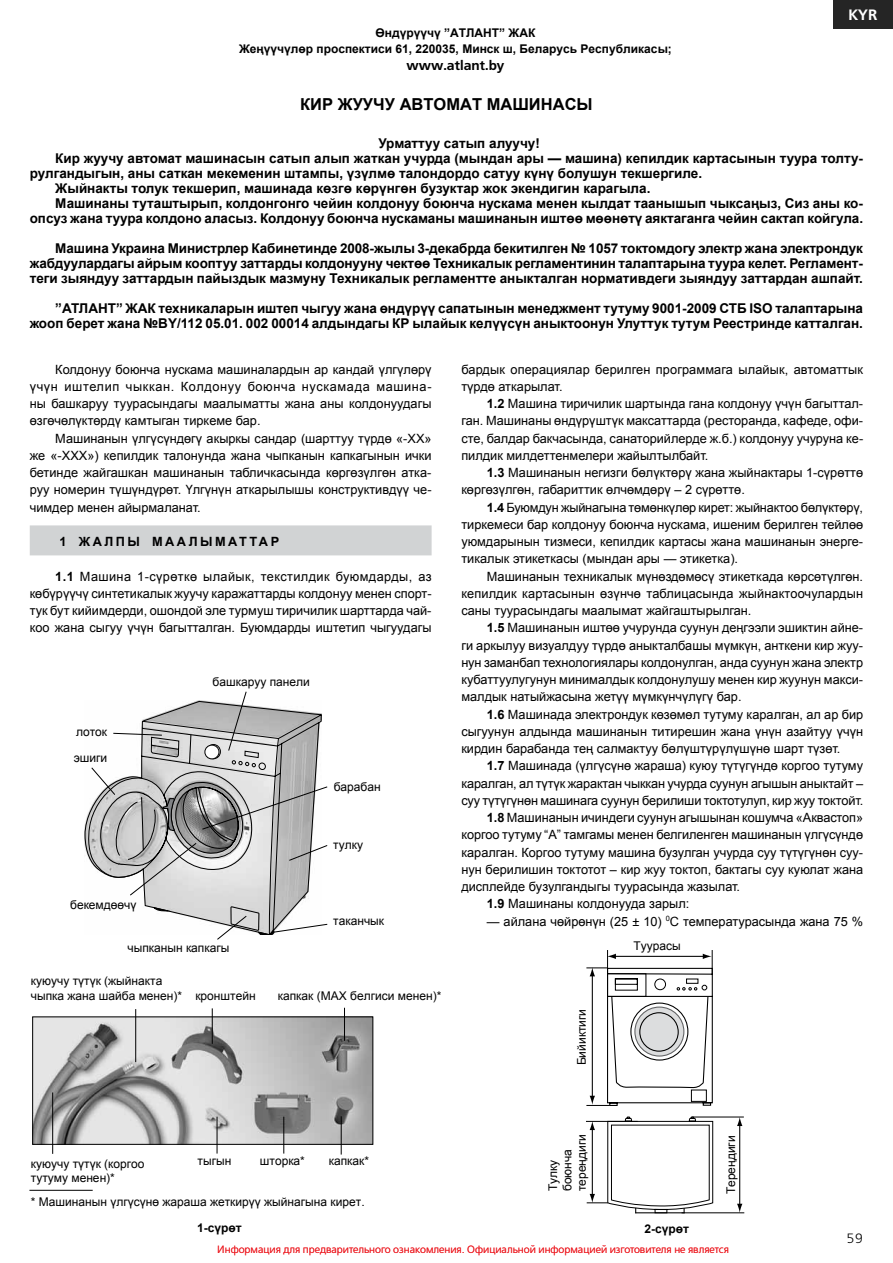
<style>
.page{position:relative;width:893px;height:1263px;background:#fff}
.page>*{position:absolute;margin:0;border:0;box-sizing:border-box;transform-origin:0 0}
.t1{font:700 16.5px "Arial";color:#000}
.t2{font:15px "Free Set Demi Bold C";color:#fff}
.t3{font:700 13.5px/15px "Arial";color:#000;text-align:justify}
.t4{font:13.5px "Free Set Demi Bold C";color:#000}
.t5{font:13.5px "Free Set Light C";color:#000}
.t6{font:12.75px/17.2px "Arial";color:#000;text-align:justify}
.t7{font:700 12.75px "Arial";letter-spacing:.195em;color:#000}
.t8{font:12px/14.4px "Arial";color:#000}
.t9{font:700 12px/16.2px "Arial";color:#000;text-align:center}
.t10{font:10.5px "Free Set Light C";color:#ed1d24}
.s1{font-weight:700}
</style>
<div class="page">
<div style="left:833px;top:0;width:60px;height:29px;background:#252525"></div>
<div style="left:30px;top:525px;width:402px;height:30px;background:#d1d3d4"></div>
<svg style="left:86px;top:691px;width:242px;height:249px"></svg>
<hr style="left:29px;top:1190px;width:64px;height:1px;background:#000">
<img style="left:34px;top:1018px;width:337px;height:125px">
<div style="left:32px;top:1016px;width:341px;height:129px;border:1px solid #000"></div>
<hr style="left:283px;top:1117px;width:1px;height:36px;background:#000">
<hr style="left:212px;top:1008px;width:1px;height:36px;background:#000">
<hr style="left:135px;top:1009px;width:1px;height:53px;background:#000">
<hr style="left:344px;top:1008px;width:1px;height:33px;background:#000">
<hr style="left:52px;top:1092px;width:1px;height:62px;background:#000">
<hr style="left:341px;top:1116px;width:1px;height:38px;background:#000">
<hr style="left:217px;top:1117px;width:1px;height:36px;background:#000">
<hr style="left:682px;top:1212px;width:62px;height:1px;background:#000">
<hr style="left:692px;top:1117px;width:52px;height:1px;background:#000">
<hr style="left:739px;top:1124px;width:1px;height:81px;background:#000">
<svg style="left:737px;top:1117px;width:5px;height:9px"></svg>
<svg style="left:737px;top:1204px;width:5px;height:9px"></svg>
<svg style="left:586px;top:950px;width:128px;height:264px"></svg>
<p class="t2" style="left:849px;top:6px;width:30px">KYR</p>
<p class="t9" style="left:239px;top:25px;width:434px">Өндүрүүчү ”АТЛАНТ” ЖАК<br>Жеңүүчүлөр проспектиси 61, 220035, Минск ш, Беларусь Республикасы;</p>
<p class="t4" style="left:407px;top:57px;width:99px">www.atlant.by</p>
<p class="t1" style="left:300px;top:94px;width:294px">КИР ЖУУЧУ АВТОМАТ МАШИНАСЫ</p>
<p class="t3" style="left:378px;top:136px;width:163px">Урматтуу сатып алуучу!</p>
<p class="t3" style="left:55px;top:151px;width:809px">Кир жуучу автомат машинасын сатып алып жаткан учурда (мындан ары — машина) кепилдик картасынын туура толту-</p>
<p class="t3" style="left:30px;top:166px;width:674px">рулгандыгын, аны саткан мекеменин штампы, үзүлмө талондордо сатуу күнү болушун текшергиле.</p>
<p class="t3" style="left:55px;top:181px;width:597px">Жыйнакты толук текшерип, машинада көзгө көрүнгөн бузуктар жок экендигин карагыла.</p>
<p class="t3" style="left:55px;top:196px;width:809px">Машинаны туташтырып, колдонгонго чейин колдонуу боюнча нускама менен кылдат таанышып чыксаңыз, Сиз аны ко-</p>
<p class="t3" style="left:30px;top:211px;width:835px">опсуз жана туура колдоно аласыз. Колдонуу боюнча нускаманы машинанын иштөө мөөнөтү аяктаганга чейин сактап койгула.</p>
<p class="t3" style="left:30px;top:241px;width:835px;text-indent:26px">Машина Украина Министрлер Кабинетинде 2008-жылы 3-декабрда бекитилген № 1057 токтомдогу электр жана электрондук жабдуулардагы айрым кооптуу заттарды колдонууну чектөө Техникалык регламентинин талаптарына туура келет. Регламент&shy;теги зыяндуу заттардын пайыздык мазмуну Техникалык регламентте аныкталган нормативдеги зыяндуу заттардан ашпайт.</p>
<p class="t3" style="left:30px;top:301px;width:835px;text-align:right">”АТЛАНТ” ЖАК техникаларын иштеп чыгуу жана өндүрүү сапатынын менеджмент тутуму 9001-2009 СТБ ISО талаптарына жооп берет жана №BY/112 05.01. 002 00014 алдындагы КР ылайык келүүсүн аныктоонун Улуттук тутум Реестринде катталган.</p>
<p class="t6" style="left:30px;top:361px;width:403px;text-indent:26px">Колдонуу боюнча нускама машиналардын ар кандай үлгүлөрү үчүн иштелип чыккан. Колдонуу боюнча нускамада машина&shy;ны башкаруу туурасындагы маалыматты жана аны колдонуудагы өзгөчөлүктөрдү камтыган тиркеме бар.</p>
<p class="t6" style="left:30px;top:430px;width:403px;text-indent:26px">Машинанын үлгүсүндөгү акыркы сандар (шарттуу түрдө «-ХХ» же «-ХХХ») кепилдик талонунда жана чыпканын капкагынын ички бетинде жайгашкан машинанын табличкасында көргөзүлгөн атка&shy;руу номерин түшүндүрөт. Үлгүнүн аткарылышы конструктивдүү че&shy;чимдер менен айырмаланат.</p>
<p class="t7" style="left:60px;top:533px;width:221px">1 ЖАЛПЫ МААЛЫМАТТАР</p>
<p class="t6" style="left:30px;top:568px;width:403px;text-indent:26px"><span class="s1">1.1</span> Машина 1-сүрөткө ылайык, текстилдик буюмдарды, аз көбүрүүчү синтетикалык жуучу каражаттарды колдонуу менен спорт&shy;тук бут кийимдерди, ошондой эле турмуш тиричилик шарттарда чай&shy;коо жана сыгуу үчүн багытталган. Буюмдарды иштетип чыгуудагы</p>
<p class="t6" style="left:461px;top:361px;width:403px">бардык операциялар берилген программага ылайык, автоматтык түрдө аткарылат.</p>
<p class="t6" style="left:461px;top:395px;width:403px;text-indent:26px"><span class="s1">1.2</span> Машина тиричилик шартында гана колдонуу үчүн багыттал&shy;ган. Машинаны өндүрүштүк максаттарда (ресторанда, кафеде, офи&shy;сте, балдар бакчасында, санаторийлерде ж.б.) колдонуу учуруна ке&shy;пилдик милдеттенмелери жайылтылбайт.</p>
<p class="t6" style="left:461px;top:464px;width:403px;text-indent:26px"><span class="s1">1.3</span> Машинанын негизги бөлүктөрү жана жыйнактары 1-сүрөттө көргөзүлгөн, габариттик өлчөмдөрү – 2 сүрөттө.</p>
<p class="t6" style="left:461px;top:499px;width:403px;text-indent:26px"><span class="s1">1.4</span> Буюмдун жыйнагына төмөнкүлөр кирет: жыйнактоо бөлүктөрү, тиркемеси бар колдонуу боюнча нускама, ишеним берилген тейлөө уюмдарынын тизмеси, кепилдик картасы жана машинанын энерге&shy;тикалык этикеткасы (мындан ары — этикетка).</p>
<p class="t6" style="left:461px;top:568px;width:403px;text-indent:26px">Машинанын техникалык мүнөздөмөсү этикеткада көрсөтүлгөн. кепилдик картасынын өзүнчө таблицасында жыйнактоочулардын саны туурасындагы маалымат жайгаштырылган.</p>
<p class="t6" style="left:461px;top:619px;width:403px;text-indent:26px"><span class="s1">1.5</span> Машинанын иштөө учурунда суунун деңгээли эшиктин айне&shy;ги аркылуу визуалдуу түрдө аныкталбашы мүмкүн, анткени кир жуу&shy;нун заманбап технологиялары колдонулган, анда суунун жана электр кубаттуулугунун минималдык колдонулушу менен кир жуунун макси&shy;малдык натыйжасына жетүү мүмкүнчүлүгү бар.</p>
<p class="t6" style="left:461px;top:706px;width:403px;text-indent:26px"><span class="s1">1.6</span> Машинада электрондук көзөмөл тутуму каралган, ал ар бир сыгуунун алдында машинанын титирешин жана үнүн азайтуу үчүн кирдин барабанда тең салмактуу бөлүштүрүлүшүнө шарт түзөт.</p>
<p class="t6" style="left:487px;top:757px;width:378px"><span class="s1">1.7</span> Машинада (үлгүсүнө жараша) куюу түтүгүндө коргоо тутуму</p>
<p class="t6" style="left:461px;top:775px;width:403px">каралган, ал түтүк жарактан чыккан учурда суунун агышын аныктайт –</p>
<p class="t6" style="left:461px;top:792px;width:403px">суу түтүгүнөн машинага суунун берилиши токтотулуп, кир жуу токтойт.</p>
<p class="t6" style="left:487px;top:809px;width:378px"><span class="s1">1.8</span> Машинанын ичиндеги суунун агышынан кошумча «Аквастоп»</p>
<p class="t6" style="left:461px;top:826px;width:403px">коргоо тутуму “А” тамгамы менен белгиленген машинанын үлгүсүндө</p>
<p class="t6" style="left:461px;top:844px;width:403px">каралган. Коргоо тутуму машина бузулган учурда суу түтүгүнөн суу-</p>
<p class="t6" style="left:461px;top:861px;width:403px">нун берилишин токтотот – кир жуу токтоп, бактагы суу куюлат жана</p>
<p class="t6" style="left:461px;top:878px;width:280px">дисплейде бузулгандыгы туурасында жазылат.</p>
<p class="t6" style="left:487px;top:895px;width:204px"><span class="s1">1.9</span> Машинаны колдонууда зарыл:</p>
<p class="t6" style="left:487px;top:913px;width:378px">— айлана чөйрөнүн (25 ± 10) <sup>0</sup>С температурасында жана 75 %</p>
<p class="t8" style="left:213px;top:675px;width:99px">башкаруу панели</p>
<p class="t8" style="left:76px;top:725px;width:33px">лоток</p>
<p class="t8" style="left:74px;top:750px;width:35px">эшиги</p>
<p class="t8" style="left:334px;top:780px;width:49px">барабан</p>
<p class="t8" style="left:333px;top:838px;width:31px">тулку</p>
<p class="t8" style="left:70px;top:897px;width:68px">бекемдөөчү</p>
<p class="t8" style="left:333px;top:914px;width:52px">таканчык</p>
<p class="t8" style="left:127px;top:941px;width:103px">чыпканын капкагы</p>
<p class="t8" style="left:31px;top:974px;width:153px">куюучу түтүк (жыйнакта чыпка жана шайба менен)*</p>
<p class="t8" style="left:195px;top:989px;width:62px">кронштейн</p>
<p class="t8" style="left:278px;top:989px;width:165px">капкак (MAX белгиси менен)*</p>
<p class="t8" style="left:260px;top:1154px;width:47px">шторка*</p>
<p class="t8" style="left:31px;top:1156px;width:115px">куюучу түтүк (коргоо</p>
<p class="t8" style="left:329px;top:1154px;width:42px">капкак*</p>
<p class="t8" style="left:31px;top:1166px;width:335px;line-height:24.2px">тутуму менен)*<br>* Машинанын үлгүсүнө жараша жеткирүү жыйнагына кирет.</p>
<p class="t8" style="left:198px;top:1154px;width:35px">тыгын</p>
<p class="t8" style="left:575px;top:1065px;width:58px;rotate:-90deg">бийиктиги</p>
<p class="t8" style="left:546px;top:1191px;width:58px;rotate:-90deg">тулку боюнча тереңдиги</p>
<p class="t8" style="left:634px;top:939px;width:49px">туурасы</p>
<p class="t8" style="left:724px;top:1194px;width:60px;rotate:-90deg">тереңдиги</p>
<p class="t9" style="left:197px;top:1220px;width:46px">1-сүрөт</p>
<p class="t9" style="left:644px;top:1221px;width:46px">2-сүрөт</p>
<p class="t10" style="left:217px;top:1244px;width:513px">Информация для предварительного ознакомления. Официальной информацией изготовителя не является</p>
<p class="t5" style="left:847px;top:1231px;width:18px">59</p>
</div>
